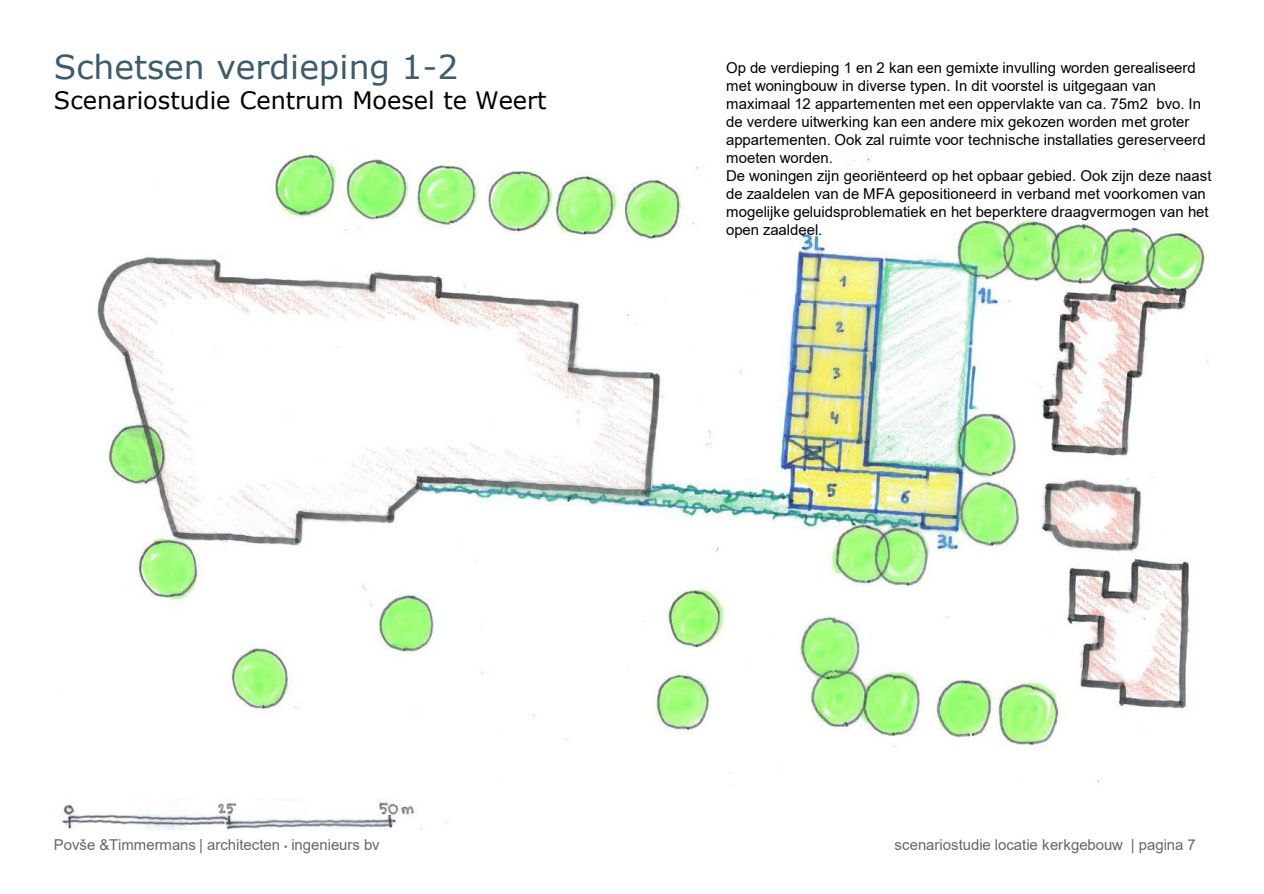
<style>
.page{position:relative;width:1264px;height:894px;background:#fff}
.page>*{position:absolute;margin:0;border:0;box-sizing:border-box;transform-origin:0 0}
.t1{font:33px "Verdana";color:#3c5c6d}
.t2{font:24px "Verdana";color:#000}
.t3{font:15px/18px "Arial";color:#000}
.t4{font:15px "Arial";color:#666}
.s1{font-family:"Arial Unicode MS";font-size:9.75px}
</style>
<div class="page">
<img style="left:97px;top:149px;width:1110px;height:633px">
<img style="left:97px;top:716px;width:413px;height:58px">
<img style="left:61px;top:774px;width:449px;height:55px">
<img style="left:217px;top:801px;width:20px;height:12px">
<img style="left:376px;top:799px;width:42px;height:15px">
<div style="left:54px;top:719px;width:444px;height:79px;background:#fff"></div>
<h2 class="t1" style="left:54px;top:44px;width:406px">Schetsen verdieping 1-2</h2>
<h2 class="t2" style="left:54px;top:83px;width:494px">Scenariostudie Centrum Moesel te Weert</h2>
<p class="t3" style="left:726px;top:58px;width:481px">Op de verdieping 1 en 2 kan een gemixte invulling worden gerealiseerd met woningbouw in diverse typen. In dit voorstel is uitgegaan van maximaal 12 appartementen met een oppervlakte van ca. 75m2 bvo. In de verdere uitwerking kan een andere mix gekozen worden met groter appartementen. Ook zal ruimte voor technische installaties gereserveerd moeten worden.</p>
<p class="t3" style="left:726px;top:166px;width:487px">De woningen zijn georiënteerd op het opbaar gebied. Ook zijn deze naast de zaaldelen van de MFA gepositioneerd in verband met voorkomen van mogelijke geluidsproblematiek en het beperktere draagvermogen van het open zaaldeel.</p>
<p class="t4" style="left:54px;top:834px;width:327px">Povše &amp;Timmermans | architecten <span class="s1">•</span> ingenieurs bv</p>
<p class="t4" style="left:894px;top:834px;width:302px">scenariostudie locatie kerkgebouw | pagina 7</p>
</div>
